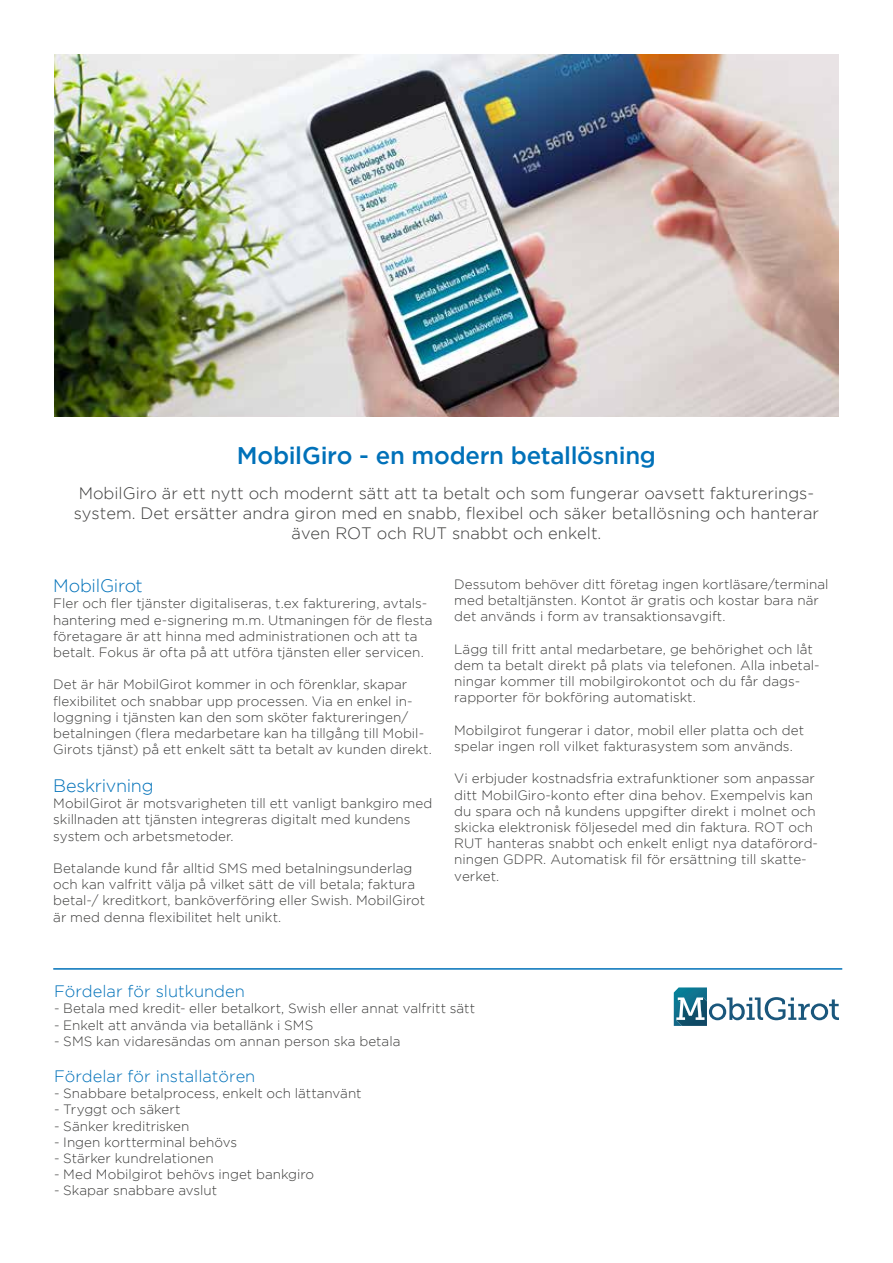
<style>
.page{position:relative;width:893px;height:1263px;background:#fff}
.page>*{position:absolute;margin:0;border:0;box-sizing:border-box;transform-origin:0 0}
.t1{font:500 24px "Gotham";letter-spacing:-.01em;color:#0071b9}
.t2{font:300 18px "Gotham";letter-spacing:-.02em;color:#0071b9}
.t3{font:300 16.5px/19.8px "Gotham";color:#3c3c3b;text-align:center}
.t4{font:300 16.5px "Gotham";color:#0071b9}
.t5{font:300 13.5px/16.2px "Gotham";color:#3c3c3b}
</style>
<div class="page">
<img style="left:54px;top:54px;width:785px;height:363px">
<svg style="left:674px;top:987px;width:165px;height:39px"></svg>
<hr style="left:53px;top:968px;width:789px;height:2px;background:#0071b9">
<h1 class="t1" style="left:237px;top:441px;width:421px">MobilGiro - en modern betallösning</h1>
<p class="t3" style="left:74px;top:483px;width:747px">MobilGiro är ett nytt och modernt sätt att ta betalt och som fungerar oavsett fakturerings&shy;system. Det ersätter andra giron med en snabb, flexibel och säker betallösning och hanterar även ROT och RUT snabbt och enkelt.</p>
<h2 class="t2" style="left:53px;top:576px;width:91px">MobilGirot</h2>
<p class="t5" style="left:53px;top:595px;width:381px">Fler och fler tjänster digitaliseras, t.ex fakturering, avtals&shy;hantering med e-signering m.m. Utmaningen för de flesta företagare är att hinna med administrationen och att ta betalt. Fokus är ofta på att utföra tjänsten eller servicen.</p>
<p class="t5" style="left:53px;top:676px;width:380px">Det är här MobilGirot kommer in och förenklar, skapar flexibilitet och snabbar upp processen. Via en enkel in&shy;loggning i tjänsten kan den som sköter faktureringen/ betalningen (flera medarbetare kan ha tillgång till Mobil-Girots tjänst) på ett enkelt sätt ta betalt av kunden direkt.</p>
<h2 class="t2" style="left:53px;top:776px;width:102px">Beskrivning</h2>
<p class="t5" style="left:53px;top:795px;width:381px">MobilGirot är motsvarigheten till ett vanligt bankgiro med skillnaden att tjänsten integreras digitalt med kundens system och arbetsmetoder.</p>
<p class="t5" style="left:53px;top:860px;width:373px">Betalande kund får alltid SMS med betalningsunderlag och kan valfritt välja på vilket sätt de vill betala; faktura betal-/ kreditkort, banköverföring eller Swish. MobilGirot är med denna flexibilitet helt unikt.</p>
<p class="t5" style="left:454px;top:576px;width:376px">Dessutom behöver ditt företag ingen kortläsare/terminal med betaltjänsten. Kontot är gratis och kostar bara när det används i form av transaktionsavgift.</p>
<p class="t5" style="left:454px;top:641px;width:367px">Lägg till fritt antal medarbetare, ge behörighet och låt dem ta betalt direkt på plats via telefonen. Alla inbetal&shy;ningar kommer till mobilgirokontot och du får dags&shy;rapporter för bokföring automatiskt.</p>
<p class="t5" style="left:454px;top:722px;width:351px">Mobilgirot fungerar i dator, mobil eller platta och det spelar ingen roll vilket fakturasystem som används.</p>
<p class="t5" style="left:454px;top:770px;width:365px">Vi erbjuder kostnadsfria extrafunktioner som anpassar ditt MobilGiro-konto efter dina behov. Exempelvis kan du spara och nå kundens uppgifter direkt i molnet och skicka elektronisk följesedel med din faktura. ROT och RUT hanteras snabbt och enkelt enligt nya dataförord&shy;ningen GDPR. Automatisk fil för ersättning till skatte&shy;verket.</p>
<p class="t4" style="left:54px;top:982px;width:192px">Fördelar för slutkunden</p>
<p class="t5" style="left:54px;top:1000px;width:423px">- Betala med kredit- eller betalkort, Swish eller annat valfritt sätt</p>
<p class="t5" style="left:54px;top:1017px;width:261px">- Enkelt att använda via betallänk i SMS</p>
<p class="t5" style="left:54px;top:1033px;width:348px">- SMS kan vidaresändas om annan person ska betala</p>
<p class="t4" style="left:54px;top:1067px;width:203px">Fördelar för installatören</p>
<p class="t5" style="left:54px;top:1085px;width:309px">- Snabbare betalprocess, enkelt och lättanvänt</p>
<p class="t5" style="left:54px;top:1101px;width:128px">- Tryggt och säkert</p>
<p class="t5" style="left:54px;top:1117px;width:137px">- Sänker kreditrisken</p>
<p class="t5" style="left:54px;top:1134px;width:185px">- Ingen kortterminal behövs</p>
<p class="t5" style="left:54px;top:1150px;width:161px">- Stärker kundrelationen</p>
<p class="t5" style="left:54px;top:1166px;width:262px">- Med Mobilgirot behövs inget bankgiro</p>
<p class="t5" style="left:54px;top:1182px;width:165px">- Skapar snabbare avslut</p>
</div>
